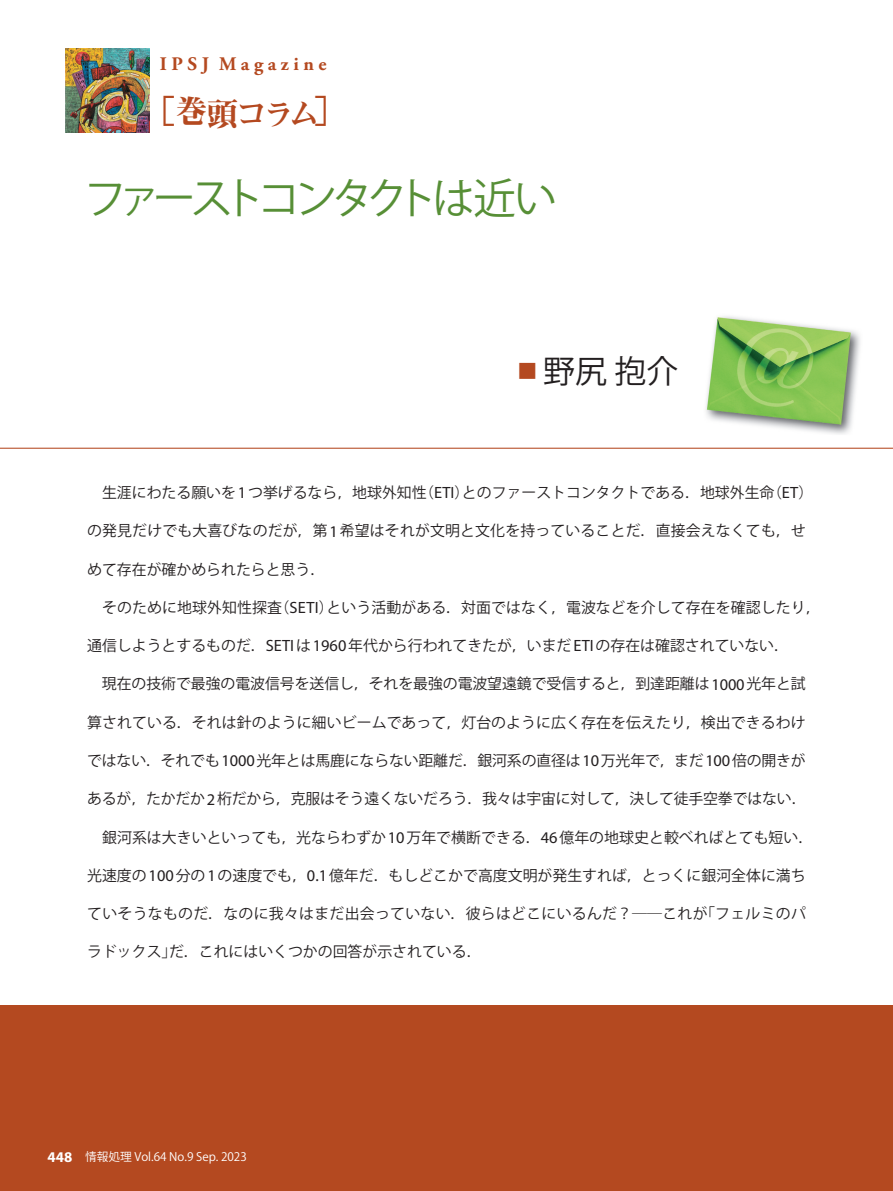
<style>
.page{position:relative;width:893px;height:1191px;background:#fff}
.page>*{position:absolute;margin:0;border:0;box-sizing:border-box;transform-origin:0 0}
.t1{font:42.45px "Koz Go Pro";letter-spacing:-.155em;color:#578f36}
.t2{font:31.95px "Midashi Min Pro MA31";letter-spacing:-.115em;color:#b44920}
.t3{font:31.95px "Koz Go Pro";color:#231f20}
.t4{font:700 19.2px "Adobe Garamond Pro";color:#b44920}
.t5{font:14.85px "Koz Go Pro";color:#231f20}
.t6{font:14.85px "Koz Go Pro";letter-spacing:.02em;color:#231f20}
.t7{font:11.7px "Koz Go Pro";color:#fff}
.s1{font-family:"Futo Go B101 Pro";font-weight:700;color:#b44920}
.s2{font-family:"Myriad Pro";font-size:16.35px}
.s3{font-family:"Myriad Pro";font-weight:700;font-size:14.85px}
</style>
<div class="page">
<div style="left:0;top:1005px;width:893px;height:186px;background:#b44920"></div>
<img style="left:66px;top:49px;width:83px;height:83px">
<hr style="left:0;top:448px;width:893px;height:1px;background:#b44920">
<img style="left:705px;top:316px;width:155px;height:118px">
<p class="t4" style="left:160px;top:53px;width:168px">I P S J M a g a z i n e</p>
<h2 class="t2" style="left:144px;top:89px;width:204px">［巻頭コラム］</h2>
<h1 class="t1" style="left:84px;top:171px;width:474px">ファーストコンタクトは近い</h1>
<h2 class="t3" style="left:511px;top:350px;width:168px"><span class="s1">■</span>野尻抱介</h2>
<p class="t5" style="left:87px;top:483px;width:728px">　生涯にわたる願いを<span class="s2">1</span>つ挙げるなら，地球外知性（<span class="s2">ETI</span>）とのファーストコンタクトである．地球外生命（<span class="s2">ET</span>）</p>
<p class="t5" style="left:87px;top:521px;width:720px">の発見だけでも大喜びなのだが，第<span class="s2">1</span>希望はそれが文明と文化を持っていることだ．直接会えなくても，せ</p>
<p class="t5" style="left:87px;top:559px;width:240px">めて存在が確かめられたらと思う．</p>
<p class="t5" style="left:87px;top:598px;width:735px">　そのために地球外知性探査（<span class="s2">SETI</span>）という活動がある．対面ではなく，電波などを介して存在を確認したり，</p>
<p class="t5" style="left:87px;top:636px;width:703px">通信しようとするものだ．<span class="s2">SETI</span>は<span class="s2">1960</span>年代から行われてきたが，いまだ<span class="s2">ETI</span>の存在は確認されていない．</p>
<p class="t5" style="left:87px;top:674px;width:720px">　現在の技術で最強の電波信号を送信し，それを最強の電波望遠鏡で受信すると，到達距離は<span class="s2">1000</span>光年と試</p>
<p class="t5" style="left:87px;top:712px;width:720px">算されている．それは針のように細いビームであって，灯台のように広く存在を伝えたり，検出できるわけ</p>
<p class="t5" style="left:87px;top:751px;width:720px">ではない．それでも<span class="s2">1000</span>光年とは馬鹿にならない距離だ．銀河系の直径は<span class="s2">10</span>万光年で，まだ<span class="s2">100</span>倍の開きが</p>
<p class="t5" style="left:87px;top:789px;width:721px">あるが，たかだか<span class="s2">2</span>桁だから，克服はそう遠くないだろう．我々は宇宙に対して，決して徒手空拳ではない．</p>
<p class="t5" style="left:87px;top:827px;width:728px">　銀河系は大きいといっても，光ならわずか<span class="s2">10</span>万年で横断できる．<span class="s2">46</span>億年の地球史と較べればとても短い．</p>
<p class="t5" style="left:87px;top:865px;width:720px">光速度の<span class="s2">100</span>分の<span class="s2">1</span>の速度でも，<span class="s2">0.1</span>億年だ．もしどこかで高度文明が発生すれば，とっくに銀河全体に満ち</p>
<p class="t6" style="left:87px;top:904px;width:720px">ていそうなものだ．なのに我々はまだ出会っていない．彼らはどこにいるんだ？――これが「フェルミのパ</p>
<p class="t5" style="left:87px;top:942px;width:396px">ラドックス」だ．これにはいくつかの回答が示されている．</p>
<p class="t7" style="left:48px;top:1149px;width:201px"><span class="s3">448</span> 情報処理 Vol.64 No.9 Sep. 2023</p>
</div>
